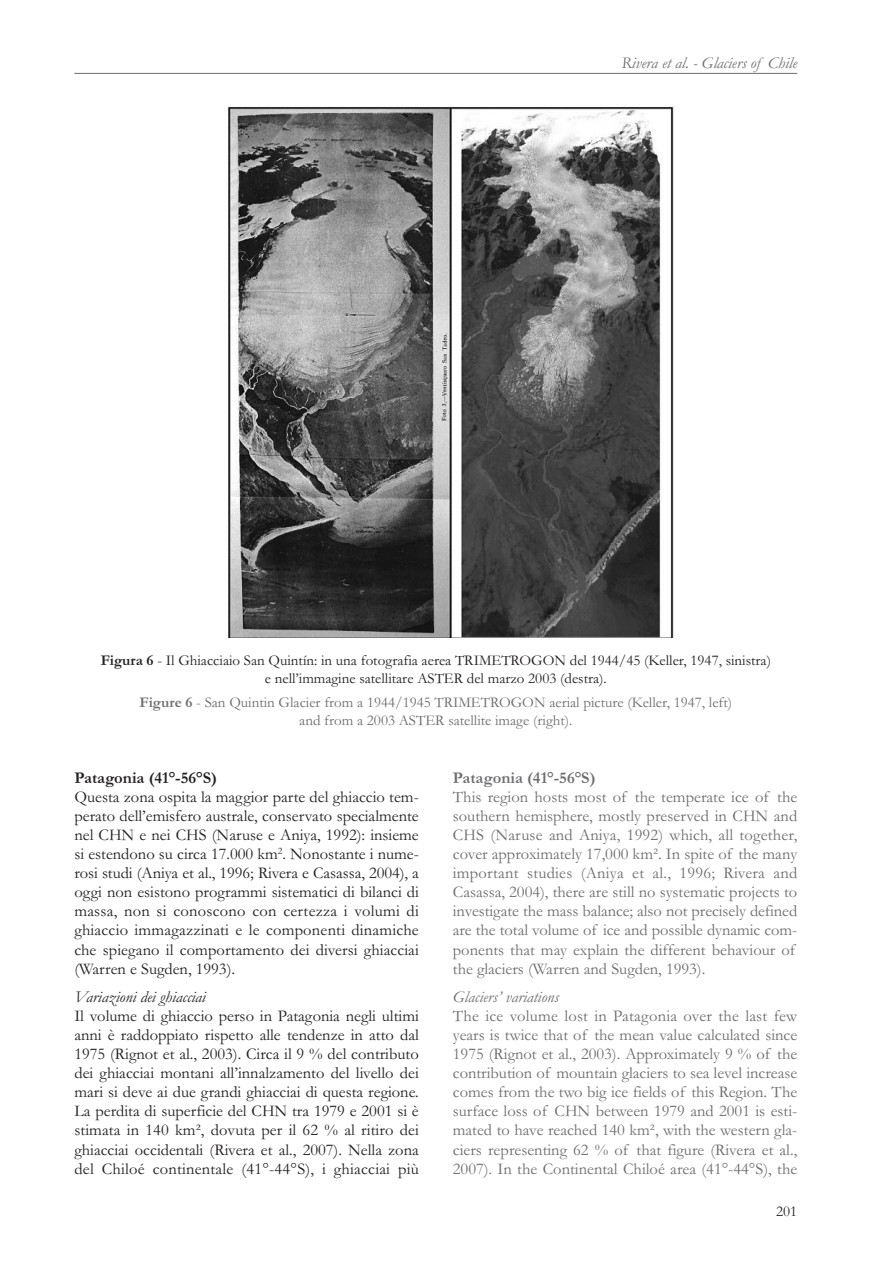
<style>
.page{position:relative;width:893px;height:1263px;background:#fff}
.page>*{position:absolute;margin:0;border:0;box-sizing:border-box;transform-origin:0 0}
.t1{font:16.5px/19px "Garamond";letter-spacing:.005em;color:#231f20;text-align:justify}
.t2{font:16.5px/19px "Garamond";color:#6c6d70}
.t3{font:italic 16.5px "Garamond";color:#6c6d70}
.t4{font:italic 16.5px "Garamond";color:#231f20}
.t5{font:700 16.5px "Garamond";color:#231f20}
.t6{font:700 16.5px "Garamond";color:#6c6d70}
.t7{font:15px/18px "Garamond";color:#231f20;text-align:center}
.t8{font:15px/18px "Garamond";color:#6c6d70;text-align:center}
.s1{font-weight:700}
</style>
<div class="page">
<hr style="left:74px;top:73px;width:723px;height:1px;background:#6c6d70">
<img style="left:228px;top:106px;width:446px;height:532px">
<p class="t3" style="left:621px;top:53px;width:177px">Rivera et al. - Glaciers of Chile</p>
<p class="t7" style="left:101px;top:651px;width:672px"><span class="s1">Figura 6</span> - Il Ghiacciaio San Quintín: in una fotografia aerea TRIMETROGON del 1944/45 (Keller, 1947, sinistra) e nell’immagine satellitare ASTER del marzo 2003 (destra).</p>
<p class="t8" style="left:140px;top:693px;width:594px"><span class="s1">Figure 6</span> - San Quintin Glacier from a 1944/1945 TRIMETROGON aerial picture (Keller, 1947, left) and from a 2003 ASTER satellite image (right).</p>
<p class="t5" style="left:74px;top:767px;width:144px">Patagonia (41°-56°S)</p>
<p class="t1" style="left:74px;top:786px;width:346px">Questa zona ospita la maggior parte del ghiaccio tem&shy;perato dell’emisfero australe, conservato specialmente nel CHN e nei CHS (Naruse e Aniya, 1992): insieme si estendono su circa 17.000 km<sup>2</sup>. Nonostante i nume&shy;rosi studi (Aniya et al., 1996; Rivera e Casassa, 2004), a oggi non esistono programmi sistematici di bilanci di massa, non si conoscono con certezza i volumi di ghiaccio immagazzinati e le componenti dinamiche che spiegano il comportamento dei diversi ghiacciai (Warren e Sugden, 1993).</p>
<p class="t4" style="left:74px;top:986px;width:133px">Variazioni dei ghiacciai</p>
<p class="t1" style="left:74px;top:1005px;width:346px">Il volume di ghiaccio perso in Patagonia negli ultimi anni è raddoppiato rispetto alle tendenze in atto dal 1975 (Rignot et al., 2003). Circa il 9 % del contributo dei ghiacciai montani all’innalzamento del livello dei mari si deve ai due grandi ghiacciai di questa regione.<br>La perdita di superficie del CHN tra 1979 e 2001 si è stimata in 140 km², dovuta per il 62 % al ritiro dei ghiacciai occidentali (Rivera et al., 2007). Nella zona del Chiloé continentale (41°-44°S), i ghiacciai più</p>
<p class="t6" style="left:453px;top:767px;width:144px">Patagonia (41°-56°S)</p>
<p class="t2" style="left:453px;top:786px;width:346px">This region hosts most of the temperate ice of the southern hemisphere, mostly preserved in CHN and CHS (Naruse and Aniya, 1992) which, all together, cover approximately 17,000 km². In spite of the many important studies (Aniya et al., 1996; Rivera and Casassa, 2004), there are still no systematic projects to investigate the mass balance; also not precisely defined are the total volume of ice and possible dynamic com&shy;ponents that may explain the different behaviour of the glaciers (Warren and Sugden, 1993).</p>
<p class="t3" style="left:453px;top:986px;width:108px">Glaciers’ variations</p>
<p class="t2" style="left:453px;top:1005px;width:346px;text-align:justify">The ice volume lost in Patagonia over the last few years is twice that of the mean value calculated since 1975 (Rignot et al., 2003). Approximately 9 % of the contribution of mountain glaciers to sea level increase comes from the two big ice fields of this Region. The surface loss of CHN between 1979 and 2001 is esti&shy;mated to have reached 140 km², with the western gla&shy;ciers representing 62 % of that figure (Rivera et al., 2007). In the Continental Chiloé area (41°-44°S), the</p>
<p class="t7" style="left:776px;top:1202px;width:23px">201</p>
</div>
